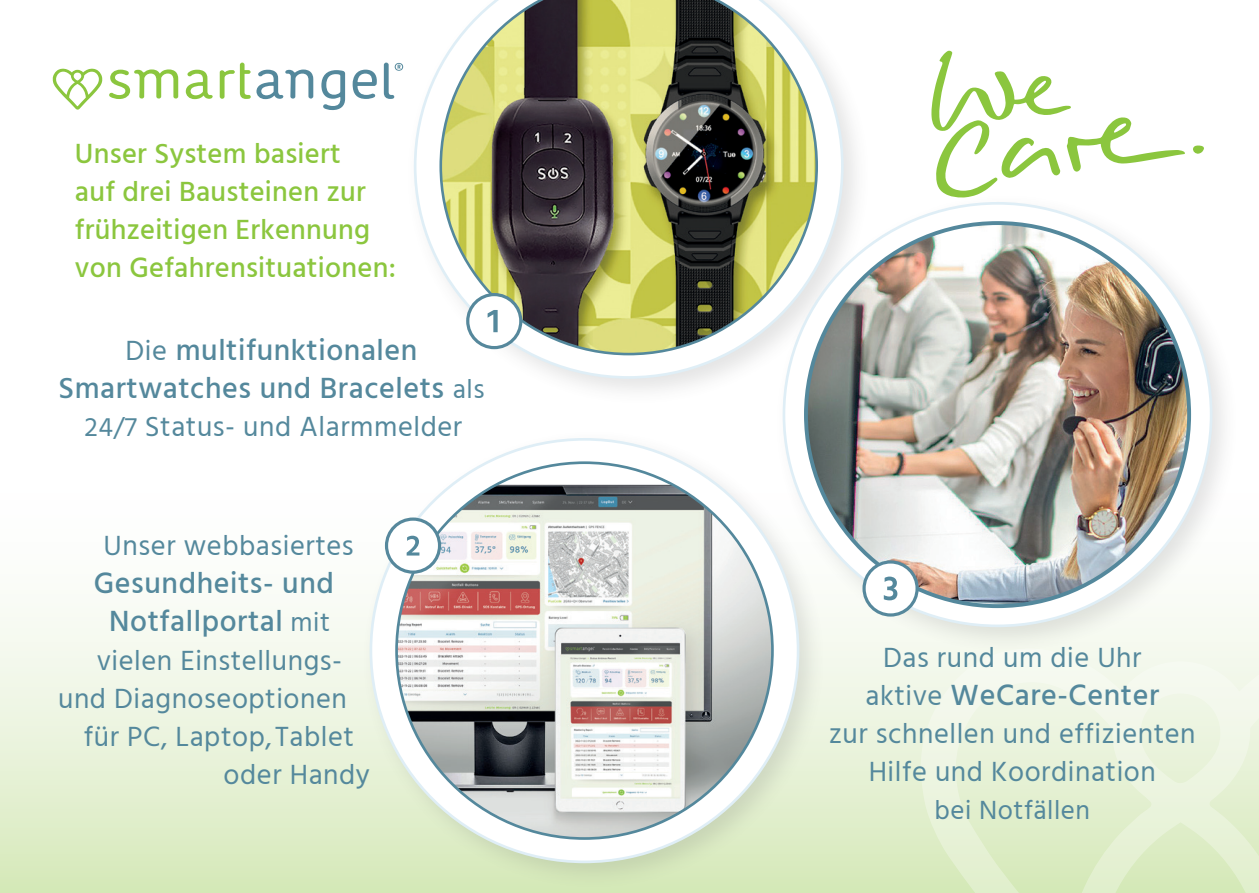
<style>
.page{position:relative;width:1259px;height:893px;background:#fff}
.page>*{position:absolute;margin:0;border:0;box-sizing:border-box;transform-origin:0 0}
.t1{font:500 30px/38.1px "Hind";letter-spacing:.02em;color:#54889c;text-align:center}
.t2{font:28.5px/38.1px "Hind";letter-spacing:.02em;color:#54889c;text-align:center}
.t3{font:500 28.5px/38.1px "Hind";letter-spacing:.01em;color:#8bc63e}
.t4{font:27px "Hind";letter-spacing:.02em;color:#54889c}
.s1{font-weight:400;font-size:28.5px}
.s2{font-weight:400;font-size:27px}
.s3{font-size:27px}
</style>
<div class="page">
<svg style="left:931px;top:50px;width:254px;height:143px"></svg>
<svg style="left:1193px;top:145px;width:11px;height:9px"></svg>
<div style="left:0;top:478px;width:1259px;height:415px;background:linear-gradient(to bottom,#fff,#d9eabf)"></div>
<svg style="left:919px;top:645px;width:340px;height:248px;background:#e8f2d8"></svg>
<div style="left:405px;top:0;width:465px;height:406px;background:#4b4c4d;opacity:.15"></div>
<svg style="left:414px;top:0;width:429px;height:379px"></svg>
<svg style="left:439px;top:0;width:379px;height:355px;background:#91916a"></svg>
<div style="left:361px;top:429px;width:465px;height:461px;background:#4b4c4d;opacity:.15"></div>
<div style="left:371px;top:439px;width:427px;height:423px;background:#fff;border-radius:50%"></div>
<img style="left:396px;top:463px;width:376px;height:375px;border-radius:188px">
<div style="left:773px;top:193px;width:466px;height:461px;background:#4b4c4d;opacity:.15"></div>
<svg style="left:784px;top:203px;width:427px;height:423px"></svg>
<img style="left:806px;top:223px;width:383px;height:383px;border-radius:192px">
<svg style="left:186px;top:70px;width:27px;height:29px"></svg>
<svg style="left:109px;top:69px;width:69px;height:30px"></svg>
<svg style="left:353px;top:70px;width:24px;height:29px"></svg>
<svg style="left:321px;top:70px;width:24px;height:40px"></svg>
<svg style="left:220px;top:63px;width:93px;height:36px"></svg>
<svg style="left:384px;top:63px;width:18px;height:36px"></svg>
<svg style="left:53px;top:68px;width:49px;height:42px"></svg>
<svg style="left:385px;top:517px;width:56px;height:57px"></svg>
<svg style="left:466px;top:293px;width:56px;height:56px"></svg>
<svg style="left:862px;top:560px;width:56px;height:57px"></svg>
<p class="t3" style="left:75px;top:136px;width:322px">Unser System basiert<br>auf drei Bausteinen zur frühzeitigen Erkennung von Gefahrensituationen:</p>
<p class="t1" style="left:58px;top:332px;width:427px"><span class="s1">Die</span> multifunktionalen<br>Smartwatches und Bracelets <span class="s2">als</span></p>
<p class="t2" style="left:84px;top:409px;width:379px"><span class="s3">24/7</span> Status- und Alarmmelder</p>
<p class="t2" style="left:104px;top:528px;width:251px">Unser webbasiertes</p>
<p class="t1" style="left:94px;top:566px;width:241px">Gesundheits- und<br>Notfallportal <span class="s2">mit</span></p>
<p class="t2" style="left:97px;top:642px;width:247px">vielen Einstellungs-</p>
<p class="t2" style="left:58px;top:681px;width:290px">und Diagnoseoptionen</p>
<p class="t2" style="left:84px;top:719px;width:272px">für PC, Laptop, Tablet</p>
<p class="t2" style="left:224px;top:757px;width:148px">oder Handy</p>
<p class="t2" style="left:883px;top:640px;width:260px">Das rund um die Uhr</p>
<p class="t1" style="left:865px;top:678px;width:295px"><span class="s1">aktive</span> WeCare-Center</p>
<p class="t2" style="left:829px;top:716px;width:368px">zur schnellen und effizienten<br>Hilfe und Koordination</p>
<p class="t4" style="left:934px;top:792px;width:157px">bei Notfällen</p>
</div>
